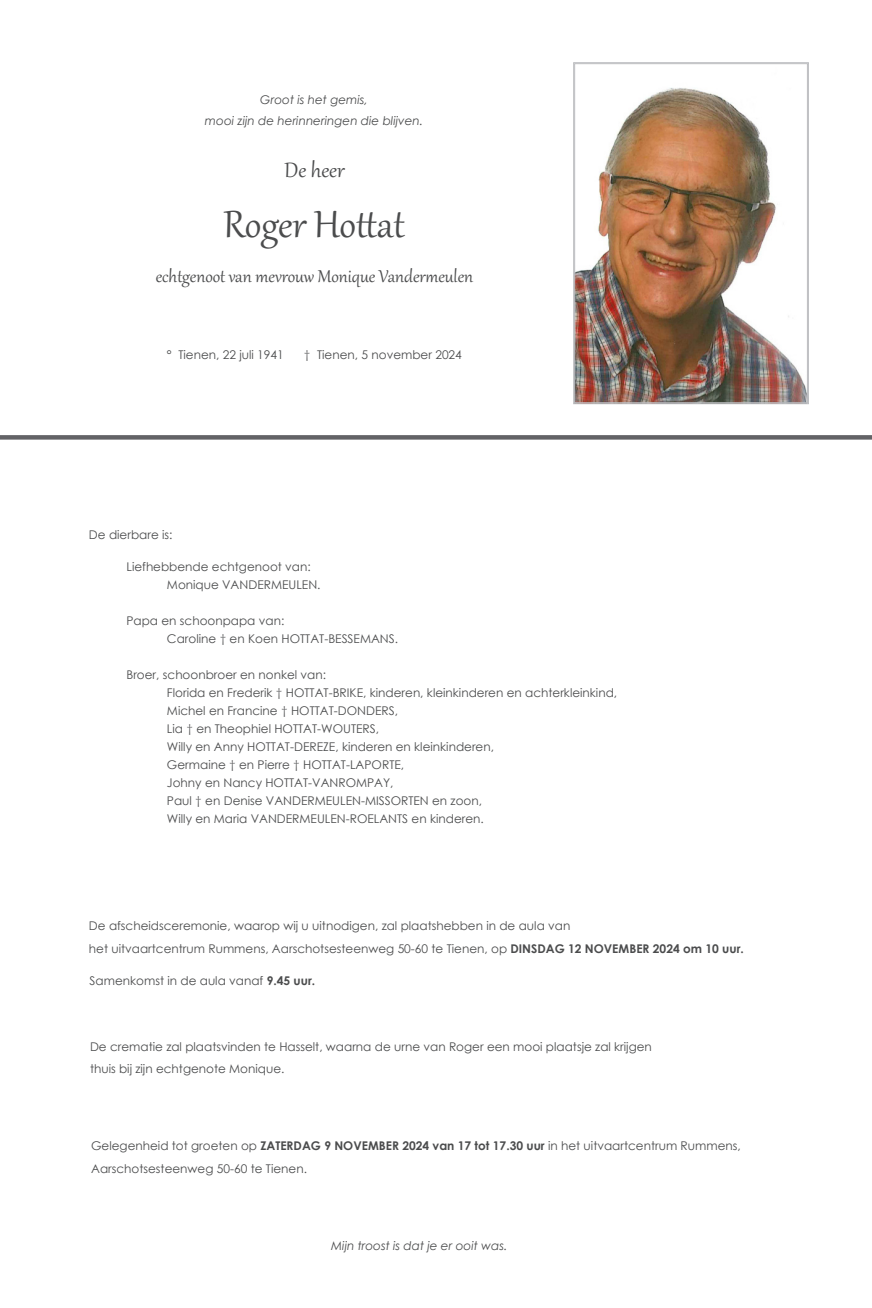
<style>
.page{position:relative;width:872px;height:1308px;background:#fff}
.page>*{position:absolute;margin:0;border:0;box-sizing:border-box;transform-origin:0 0}
.t1{font:46.5px "Gabriola";color:#4b4c4d}
.t2{font:25.5px "Gabriola";color:#4b4c4d}
.t3{font:21px "Gabriola";color:#4b4c4d}
.t4{font:12px "Century Gothic";color:#4b4c4d}
.t5{font:italic 12px "Century Gothic";color:#4b4c4d}
.s1{font-weight:700}
</style>
<div class="page">
<svg style="left:0;top:435px;width:872px;height:4px;background:#67676a"></svg>
<img style="left:573px;top:62px;width:236px;height:342px">
<div style="left:574px;top:64px;width:233px;height:339px;border:1px solid #bcbdc0"></div>
<p class="t5" style="left:260px;top:92px;width:109px">Groot is het gemis,</p>
<p class="t5" style="left:205px;top:113px;width:220px">mooi zijn de herinneringen die blijven.</p>
<p class="t2" style="left:284px;top:153px;width:61px">De heer</p>
<p class="t1" style="left:223px;top:194px;width:183px">Roger Hottat</p>
<p class="t3" style="left:156px;top:263px;width:319px">echtgenoot van mevrouw Monique Vandermeulen</p>
<p class="t4" style="left:167px;top:346px;width:118px">° Tienen, 22 juli 1941</p>
<p class="t4" style="left:304px;top:346px;width:160px">† Tienen, 5 november 2024</p>
<p class="t4" style="left:89px;top:526px;width:85px">De dierbare is:</p>
<p class="t4" style="left:126px;top:558px;width:186px">Liefhebbende echtgenoot van:</p>
<p class="t4" style="left:167px;top:576px;width:155px">Monique VANDERMEULEN.</p>
<p class="t4" style="left:126px;top:612px;width:159px">Papa en schoonpapa van:</p>
<p class="t4" style="left:167px;top:630px;width:233px">Caroline † en Koen HOTTAT-BESSEMANS.</p>
<p class="t4" style="left:126px;top:666px;width:201px">Broer, schoonbroer en nonkel van:</p>
<p class="t4" style="left:167px;top:684px;width:452px">Florida en Frederik † HOTTAT-BRIKE, kinderen, kleinkinderen en achterkleinkind,</p>
<p class="t4" style="left:167px;top:702px;width:232px">Michel en Francine † HOTTAT-DONDERS,</p>
<p class="t4" style="left:167px;top:720px;width:214px">Lia † en Theophiel HOTTAT-WOUTERS,</p>
<p class="t4" style="left:167px;top:738px;width:328px">Willy en Anny HOTTAT-DEREZE, kinderen en kleinkinderen,</p>
<p class="t4" style="left:167px;top:756px;width:239px">Germaine † en Pierre † HOTTAT-LAPORTE,</p>
<p class="t4" style="left:167px;top:774px;width:228px">Johny en Nancy HOTTAT-VANROMPAY,</p>
<p class="t4" style="left:167px;top:792px;width:317px">Paul † en Denise VANDERMEULEN-MISSORTEN en zoon,</p>
<p class="t4" style="left:167px;top:810px;width:318px">Willy en Maria VANDERMEULEN-ROELANTS en kinderen.</p>
<p class="t4" style="left:89px;top:917px;width:483px">De afscheidsceremonie, waarop wij u uitnodigen, zal plaatshebben in de aula van</p>
<p class="t4" style="left:89px;top:940px;width:656px">het uitvaartcentrum Rummens, Aarschotsesteenweg 50-60 te Tienen, op <span class="s1">DINSDAG 12 NOVEMBER 2024 om 10 uur.</span></p>
<p class="t4" style="left:90px;top:972px;width:227px">Samenkomst in de aula vanaf <span class="s1">9.45 uur.</span></p>
<p class="t4" style="left:90px;top:1038px;width:563px">De crematie zal plaatsvinden te Hasselt, waarna de urne van Roger een mooi plaatsje zal krijgen</p>
<p class="t4" style="left:90px;top:1060px;width:196px">thuis bij zijn echtgenote Monique.</p>
<p class="t4" style="left:91px;top:1137px;width:651px">Gelegenheid tot groeten op <span class="s1">ZATERDAG 9 NOVEMBER 2024 van 17 tot 17.30 uur</span> in het uitvaartcentrum Rummens,</p>
<p class="t4" style="left:91px;top:1159px;width:217px">Aarschotsesteenweg 50-60 te Tienen.</p>
<p class="t5" style="left:331px;top:1236px;width:178px">Mijn troost is dat je er ooit was.</p>
</div>
